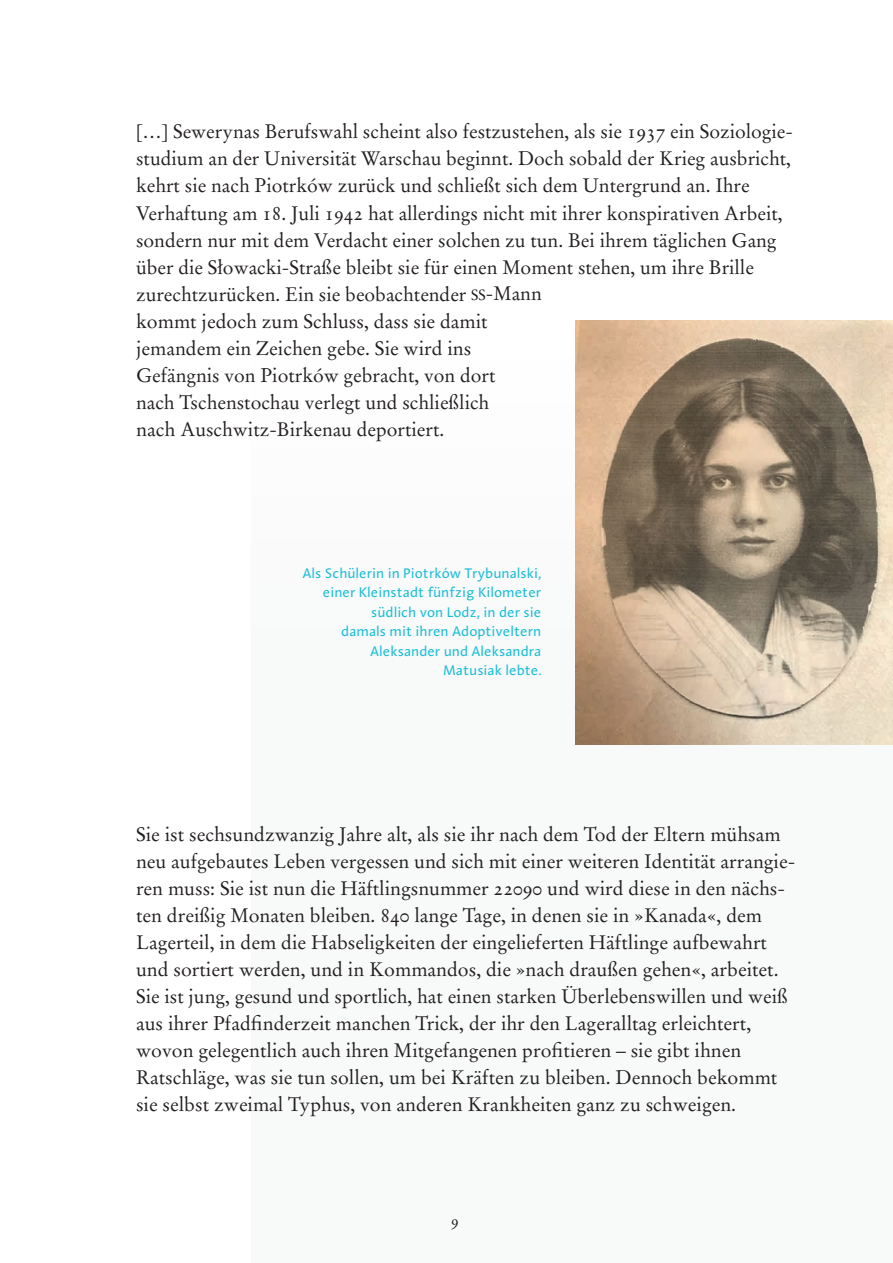
<style>
.page{position:relative;width:893px;height:1263px;background:#fff}
.page>*{position:absolute;margin:0;border:0;box-sizing:border-box;transform-origin:0 0}
.t1{font:19.5px/27px "Stempel Garamond LT Pro";color:#231f20}
.t2{font:15px "Stempel Garamond LT Pro";color:#231f20}
.t3{font:14.25px/19.5px "Linotype Aroma";color:#1cbed7;text-align:right}
.s1{font-size:14.85px}
</style>
<div class="page">
<div style="left:251px;top:183px;width:642px;height:1080px;background:#f8f9f9"></div>
<img style="left:575px;top:320px;width:318px;height:424px">
<p class="t1" style="left:136px;top:118px;width:658px">[…] Sewerynas Berufswahl scheint also festzustehen, als sie 1937 ein Soziologie&shy;studium an der Universität Warschau beginnt. Doch sobald der Krieg ausbricht, kehrt sie nach Piotrków zurück und schließt sich dem Untergrund an. Ihre Verhaftung am 18. Juli 1942 hat allerdings nicht mit ihrer konspirativen Arbeit, sondern nur mit dem Verdacht einer solchen zu tun. Bei ihrem täglichen Gang über die Słowacki-Straße bleibt sie für einen Moment stehen, um ihre Brille zurechtzurücken. Ein sie beobachtender <span class="s1">SS</span>-Mann<br>kommt jedoch zum Schluss, dass sie damit<br>jemandem ein Zeichen gebe. Sie wird ins<br>Gefängnis von Piotrków gebracht, von dort<br>nach Tschenstochau verlegt und schließlich<br>nach Auschwitz-Birkenau deportiert.</p>
<p class="t3" style="left:302px;top:563px;width:240px">Als Schülerin in Piotrków Trybunalski, einer Kleinstadt fünfzig Kilometer südlich von Lodz, in der sie<br>damals mit ihren Adoptiveltern<br>Aleksander und Aleksandra<br>Matusiak lebte.</p>
<p class="t1" style="left:136px;top:820px;width:661px">Sie ist sechsundzwanzig Jahre alt, als sie ihr nach dem Tod der Eltern mühsam neu aufgebautes Leben vergessen und sich mit einer weiteren Identität arrangie&shy;ren muss: Sie ist nun die Häftlingsnummer 22090 und wird diese in den nächs&shy;ten dreißig Monaten bleiben. 840 lange Tage, in denen sie in »Kanada«, dem Lagerteil, in dem die Habseligkeiten der eingelieferten Häftlinge aufbewahrt und sortiert werden, und in Kommandos, die »nach draußen gehen«, arbeitet.<br>Sie ist jung, gesund und sportlich, hat einen starken Überlebenswillen und weiß aus ihrer Pfadfinderzeit manchen Trick, der ihr den Lageralltag erleichtert, wovon gelegentlich auch ihren Mitgefangenen profitieren – sie gibt ihnen Ratschläge, was sie tun sollen, um bei Kräften zu bleiben. Dennoch bekommt sie selbst zweimal Typhus, von anderen Krankheiten ganz zu schweigen.</p>
<p class="t2" style="left:451px;top:1211px;width:9px">9</p>
</div>
